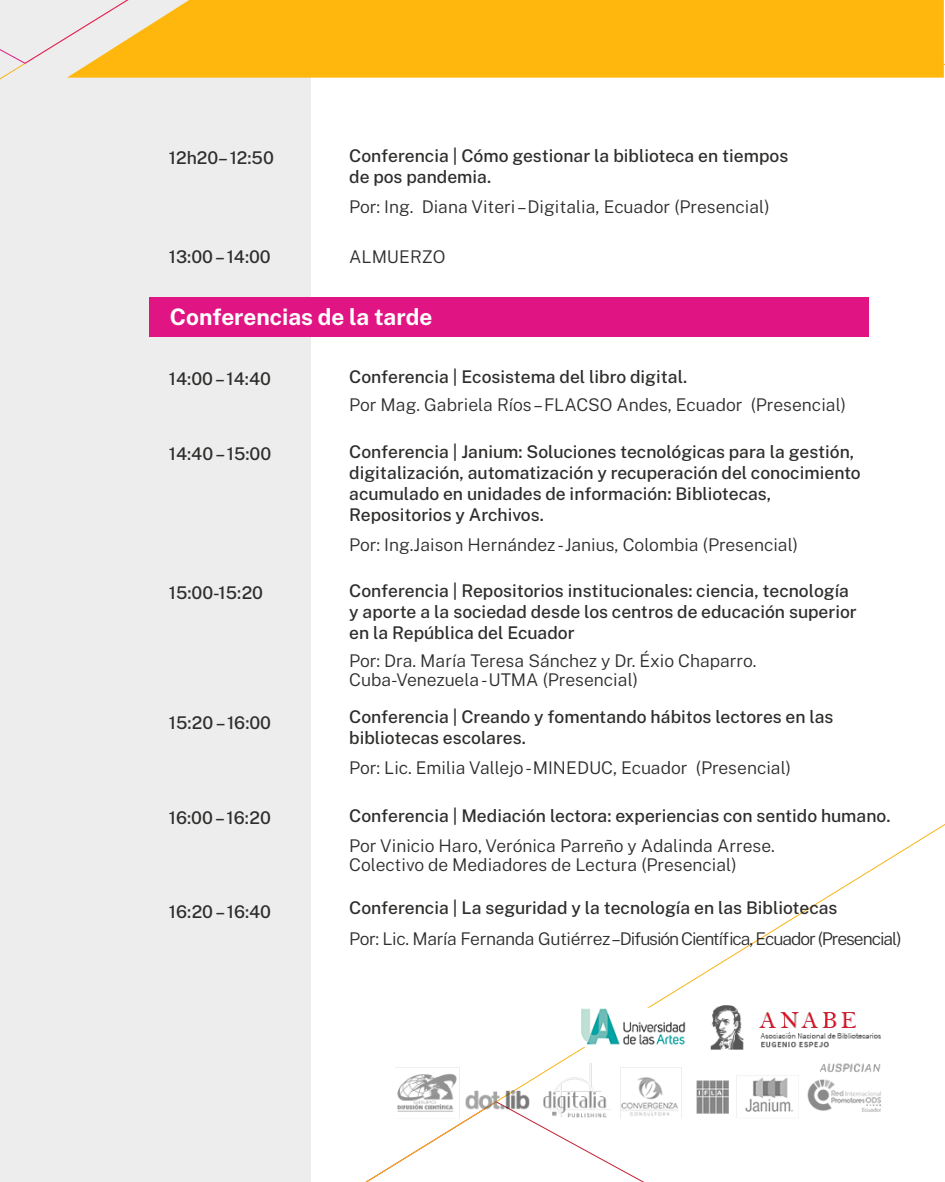
<style>
.page{position:relative;width:945px;height:1182px;background:#fff}
.page>*{position:absolute;margin:0;border:0;box-sizing:border-box;transform-origin:0 0}
.t1{font:700 22.66px "Public Sans";color:#fff}
.t2{font:500 17.5px/21px "Public Sans";color:#2e2d2c}
.t3{font:300 17.5px/19.2px "Public Sans";color:#2e2d2c}
.t4{font:300 17.5px "Public Sans";letter-spacing:-.06em;color:#2e2d2c}
</style>
<div class="page">
<img style="left:0;top:0;width:945px;height:1181px">
<div style="left:149px;top:297px;width:720px;height:39px;background:#e11484"></div>
<p class="t2" style="left:169px;top:146px;width:107px">12h20– 12:50</p>
<p class="t2" style="left:349px;top:144px;width:441px">Conferencia | Cómo gestionar la biblioteca en tiempos de pos pandemia.</p>
<p class="t3" style="left:349px;top:196px;width:422px">Por: Ing. Diana Viteri – Digitalia, Ecuador (Presencial)</p>
<p class="t2" style="left:169px;top:245px;width:103px">13:00 – 14:00</p>
<p class="t3" style="left:349px;top:246px;width:98px">ALMUERZO</p>
<p class="t1" style="left:170px;top:300px;width:264px">Conferencias de la tarde</p>
<p class="t2" style="left:169px;top:367px;width:104px">14:00 – 14:40</p>
<p class="t2" style="left:349px;top:365px;width:340px">Conferencia | Ecosistema del libro digital.</p>
<p class="t3" style="left:349px;top:394px;width:498px">Por Mag. Gabriela Ríos – FLACSO Andes, Ecuador (Presencial)</p>
<p class="t2" style="left:169px;top:442px;width:104px">14:40 – 15:00</p>
<p class="t2" style="left:349px;top:440px;width:513px">Conferencia | Janium: Soluciones tecnológicas para la gestión, digitalización, automatización y recuperación del conocimiento acumulado en unidades de información: Bibliotecas, Repositorios y Archivos.</p>
<p class="t3" style="left:349px;top:533px;width:450px">Por: Ing.Jaison Hernández -Janius, Colombia (Presencial)</p>
<p class="t2" style="left:169px;top:581px;width:96px">15:00-15:20</p>
<p class="t2" style="left:349px;top:579px;width:509px">Conferencia | Repositorios institucionales: ciencia, tecnología y aporte a la sociedad desde los centros de educación superior en la República del Ecuador</p>
<p class="t3" style="left:349px;top:650px;width:409px">Por: Dra. María Teresa Sánchez y Dr. Éxio Chaparro.<br>Cuba-Venezuela -UTMA (Presencial)</p>
<p class="t2" style="left:169px;top:710px;width:104px">15:20 – 16:00</p>
<p class="t2" style="left:349px;top:705px;width:486px">Conferencia | Creando y fomentando hábitos lectores en las bibliotecas escolares.</p>
<p class="t3" style="left:349px;top:756px;width:443px">Por: Lic. Emilia Vallejo -MINEDUC, Ecuador (Presencial)</p>
<p class="t2" style="left:169px;top:806px;width:103px">16:00 – 16:20</p>
<p class="t2" style="left:349px;top:804px;width:543px">Conferencia | Mediación lectora: experiencias con sentido humano.</p>
<p class="t3" style="left:349px;top:835px;width:427px">Por Vinicio Haro, Verónica Parreño y Adalinda Arrese.<br>Colectivo de Mediadores de Lectura (Presencial)</p>
<p class="t2" style="left:169px;top:900px;width:104px">16:20 – 16:40</p>
<p class="t2" style="left:349px;top:895px;width:490px">Conferencia | La seguridad y la tecnología en las Bibliotecas</p>
<p class="t4" style="left:349px;top:926px;width:554px">Por: Lic. María Fernanda Gutiérrez –Difusión Científica, Ecuador (Presencial)</p>
</div>
